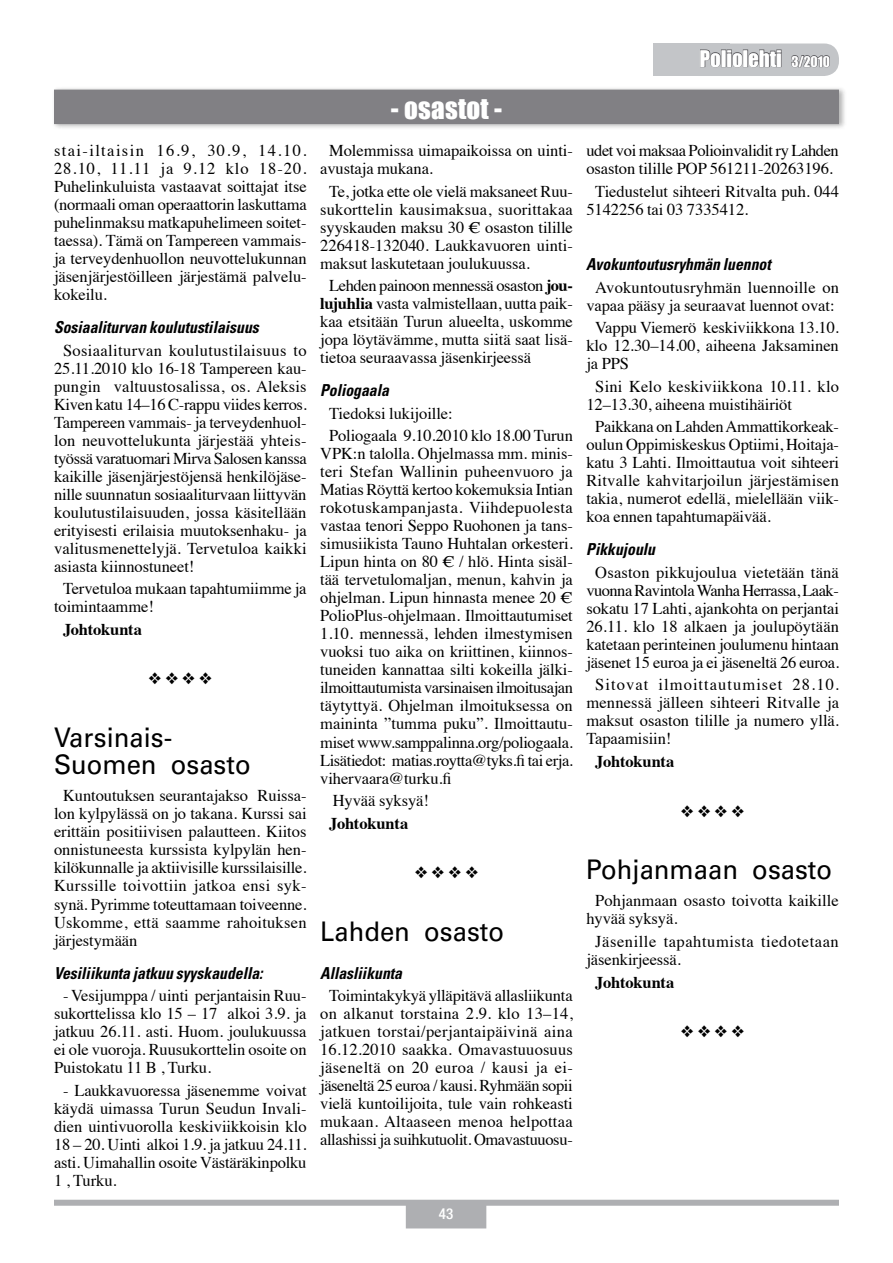
<style>
.page{position:relative;width:893px;height:1263px;background:#fff}
.page>*{position:absolute;margin:0;border:0;box-sizing:border-box;transform-origin:0 0}
.t1{font:27px/27px "Univers";color:#000;scale:.95 1}
.t2{font:27px "Impact";letter-spacing:.01em;color:#fff}
.t3{font:21px "Impact";letter-spacing:-.005em;color:#fff}
.t4{font:16.5px/18px "Times";letter-spacing:-.005em;color:#000;text-align:justify}
.t5{font:italic 700 condensed 16.5px "Univers";color:#000;scale:.95 1}
.t6{font:16.5px/18px "Times";letter-spacing:-.025em;color:#000}
.t7{font:16.5px/18px "Times";letter-spacing:.03em;color:#000}
.t8{font:700 16.5px "Times";letter-spacing:-.01em;color:#000}
.t9{font:16.5px "Zapf Dingbats";color:#000}
.t10{font:500 condensed 15px "Helvetica Neue";color:#fff}
.s1{font-size:13.5px}
.s2{font-weight:700}
</style>
<div class="page">
<div style="left:54px;top:1200px;width:785px;height:6px;background:#aeafb2"></div>
<div style="left:406px;top:1204px;width:80px;height:24px;background:#aeafb2"></div>
<div style="left:653px;top:44px;width:76px;height:32px;background:#c3c5c8"></div>
<div style="left:684px;top:43px;width:155px;height:33px;background:#c3c5c8;border-radius:15px"></div>
<svg style="left:700px;top:49px;width:21px;height:19px"></svg>
<div style="left:721px;top:50px;width:5px;height:17px;border:1px solid #504f53"></div>
<svg style="left:727px;top:49px;width:54px;height:19px"></svg>
<div style="left:776px;top:53px;width:5px;height:14px;border:1px solid #504f53"></div>
<svg style="left:791px;top:55px;width:39px;height:13px"></svg>
<div style="left:52px;top:86px;width:795px;height:45px;background:#000;opacity:.3"></div>
<div style="left:54px;top:90px;width:785px;height:34px;background:#818084"></div>
<p class="t3" style="left:700px;top:42px;width:132px">Poliolehti <span class="s1">3/2010</span></p>
<p class="t4" style="left:54px;top:140px;width:254px">stai-iltaisin 16.9, 30.9, 14.10.<br>28.10, 11.11 ja 9.12 klo 18-20.<br>Puhelinkuluista vastaavat soittajat itse (normaali oman operaattorin laskuttama puhelinmaksu matkapuhelimeen soitet&shy;taessa). Tämä on Tampereen vammais&shy;ja terveydenhuollon neuvottelukunnan jäsenjärjestöilleen järjestämä palvelu&shy;kokeilu.</p>
<p class="t5" style="left:54px;top:317px;width:217px">Sosiaaliturvan koulutustilaisuus</p>
<p class="t4" style="left:54px;top:340px;width:254px;text-indent:9px">Sosiaaliturvan koulutustilaisuus to 25.11.2010 klo 16-18 Tampereen kau&shy;pungin valtuustosalissa, os. Aleksis Kiven katu 14–16 C-rappu viides kerros.<br>Tampereen vammais- ja terveydenhuol&shy;lon neuvottelukunta järjestää yhteis&shy;työssä varatuomari Mirva Salosen kanssa kaikille jäsenjärjestöjensä henkilöjäse&shy;nille suunnatun sosiaaliturvaan liittyvän koulutustilaisuuden, jossa käsitellään erityisesti erilaisia muutoksenhaku- ja valitusmenettelyjä. Tervetuloa kaikki asiasta kiinnostuneet!</p>
<p class="t4" style="left:54px;top:578px;width:254px;text-indent:9px">Tervetuloa mukaan tapahtumiimme ja toimintaamme!</p>
<p class="t8" style="left:63px;top:614px;width:81px">Johtokunta</p>
<p class="t9" style="left:149px;top:671px;width:65px">❖ ❖ ❖ ❖</p>
<h1 class="t1" style="left:54px;top:724px;width:209px">Varsinais-<br>Suomen osasto</h1>
<p class="t4" style="left:54px;top:785px;width:254px;text-indent:9px">Kuntoutuksen seurantajakso Ruissa&shy;lon kylpylässä on jo takana. Kurssi sai erittäin positiivisen palautteen. Kiitos onnistuneesta kurssista kylpylän hen&shy;kilökunnalle ja aktiivisille kurssilaisille.<br>Kurssille toivottiin jatkoa ensi syk&shy;synä. Pyrimme toteuttamaan toiveenne.<br>Uskomme, että saamme rahoituksen järjestymään</p>
<p class="t5" style="left:54px;top:962px;width:221px">Vesiliikunta jatkuu syyskaudella:</p>
<p class="t4" style="left:54px;top:985px;width:254px;text-indent:9px">- Vesijumppa / uinti perjantaisin Ruu&shy;sukorttelissa klo 15 – 17 alkoi 3.9. ja jatkuu 26.11. asti. Huom. joulukuussa ei ole vuoroja. Ruusukorttelin osoite on Puistokatu 11 B , Turku.</p>
<p class="t4" style="left:54px;top:1079px;width:254px;text-indent:9px">- Laukkavuoressa jäsenemme voivat käydä uimassa Turun Seudun Invali&shy;dien uintivuorolla keskiviikkoisin klo 18 – 20. Uinti alkoi 1.9. ja jatkuu 24.11. asti. Uimahallin osoite Västäräkinpolku 1 , Turku.</p>
<h1 class="t2" style="left:391px;top:87px;width:113px">- osastot -</h1>
<p class="t4" style="left:320px;top:140px;width:254px;text-indent:9px">Molemmissa uimapaikoissa on uinti&shy;avustaja mukana.</p>
<p class="t4" style="left:320px;top:181px;width:254px;text-indent:9px">Te, jotka ette ole vielä maksaneet Ruu&shy;sukorttelin kausimaksua, suorittakaa syyskauden maksu 30 € osaston tilille 226418-132040. Laukkavuoren uinti&shy;maksut laskutetaan joulukuussa.</p>
<p class="t4" style="left:320px;top:275px;width:254px;text-indent:9px">Lehden painoon mennessä osaston <span class="s2">jou&shy;lujuhlia</span> vasta valmistellaan, uutta paik&shy;kaa etsitään Turun alueelta, uskomme jopa löytävämme, mutta siitä saat lisä&shy;tietoa seuraavassa jäsenkirjeessä</p>
<p class="t5" style="left:320px;top:380px;width:74px">Poliogaala</p>
<p class="t4" style="left:329px;top:401px;width:245px;line-height:22.5px">Tiedoksi lukijoille:<br>Poliogaala 9.10.2010 klo 18.00 Turun</p>
<p class="t4" style="left:320px;top:443px;width:254px">VPK:n talolla. Ohjelmassa mm. minis&shy;teri Stefan Wallinin puheenvuoro ja Matias Röyttä kertoo kokemuksia Intian rokotuskampanjasta. Viihdepuolesta vastaa tenori Seppo Ruohonen ja tans&shy;simusiikista Tauno Huhtalan orkesteri.<br>Lipun hinta on 80 € / hlö. Hinta sisäl&shy;tää tervetulomaljan, menun, kahvin ja ohjelman. Lipun hinnasta menee 20 € PolioPlus-ohjelmaan. Ilmoittautumiset 1.10. mennessä, lehden ilmestymisen vuoksi tuo aika on kriittinen, kiinnos&shy;tuneiden kannattaa silti kokeilla jälki&shy;ilmoittautumista varsinaisen ilmoitusajan täytyttyä. Ohjelman ilmoituksessa on maininta ”tumma puku”. Ilmoittautu&shy;miset www.samppalinna.org/poliogaala.<br>Lisätiedot: matias.roytta@tyks.fi tai erja. vihervaara@turku.fi</p>
<p class="t4" style="left:333px;top:790px;width:98px">Hyvää syksyä!</p>
<p class="t8" style="left:329px;top:807px;width:81px">Johtokunta</p>
<p class="t9" style="left:415px;top:864px;width:65px">❖ ❖ ❖ ❖</p>
<h1 class="t1" style="left:320px;top:918px;width:195px">Lahden osasto</h1>
<p class="t5" style="left:320px;top:962px;width:88px">Allasliikunta</p>
<p class="t4" style="left:320px;top:985px;width:254px;text-align:center">Toimintakykyä ylläpitävä allasliikunta on alkanut torstaina 2.9. klo 13–14, jatkuen torstai/perjantaipäivinä aina 16.12.2010 saakka. Omavastuuosuus jäseneltä on 20 euroa / kausi ja ei&shy;jäseneltä 25 euroa / kausi. Ryhmään sopii vielä kuntoilijoita, tule vain rohkeasti mukaan. Altaaseen menoa helpottaa allashissi ja suihkutuolit. Omavastuuosu-</p>
<p class="t6" style="left:586px;top:140px;width:254px">udet voi maksaa Polioinvalidit ry Lahden osaston tilille POP 561211-20263196.</p>
<p class="t4" style="left:586px;top:181px;width:254px;text-indent:9px">Tiedustelut sihteeri Ritvalta puh. 044<br>5142256 tai 03 7335412.</p>
<p class="t5" style="left:586px;top:254px;width:196px">Avokuntoutusryhmän luennot</p>
<p class="t4" style="left:586px;top:277px;width:254px;text-align:center">Avokuntoutusryhmän luennoille on vapaa pääsy ja seuraavat luennot ovat:</p>
<p class="t4" style="left:586px;top:317px;width:254px;text-indent:9px">Vappu Viemerö keskiviikkona 13.10. klo 12.30–14.00, aiheena Jaksaminen ja PPS</p>
<p class="t4" style="left:586px;top:376px;width:254px;text-indent:9px">Sini Kelo keskiviikkona 10.11. klo<br>12–13.30, aiheena muistihäiriöt</p>
<p class="t4" style="left:586px;top:416px;width:254px;text-indent:9px">Paikkana on Lahden Ammattikorkeak&shy;oulun Oppimiskeskus Optiimi, Hoitaja&shy;katu 3 Lahti. Ilmoittautua voit sihteeri Ritvalle kahvitarjoilun järjestämisen takia, numerot edellä, mielellään viik&shy;koa ennen tapahtumapäivää.</p>
<p class="t5" style="left:586px;top:539px;width:74px">Pikkujoulu</p>
<p class="t4" style="left:586px;top:562px;width:254px;text-align:center">Osaston pikkujoulua vietetään tänä vuonna Ravintola Wanha Herrassa, Laak&shy;sokatu 17 Lahti, ajankohta on perjantai 26.11. klo 18 alkaen ja joulupöytään katetaan perinteinen joulumenu hintaan jäsenet 15 euroa ja ei jäseneltä 26 euroa.</p>
<p class="t4" style="left:586px;top:674px;width:254px;text-indent:9px">Sitovat ilmoittautumiset 28.10. mennessä jälleen sihteeri Ritvalle ja maksut osaston tilille ja numero yllä.<br>Tapaamisiin!</p>
<p class="t8" style="left:595px;top:746px;width:81px">Johtokunta</p>
<p class="t9" style="left:681px;top:803px;width:65px">❖ ❖ ❖ ❖</p>
<h1 class="t1" style="left:586px;top:856px;width:260px">Pohjanmaan osasto</h1>
<p class="t4" style="left:586px;top:890px;width:254px;text-indent:9px">Pohjanmaan osasto toivotta kaikille hyvää syksyä.</p>
<p class="t7" style="left:586px;top:931px;width:254px;text-indent:9px">Jäsenille tapahtumista tiedotetaan jäsenkirjeessä.</p>
<p class="t8" style="left:595px;top:966px;width:81px">Johtokunta</p>
<p class="t9" style="left:681px;top:1023px;width:65px">❖ ❖ ❖ ❖</p>
<p class="t10" style="left:439px;top:1205px;width:16px">43</p>
</div>
